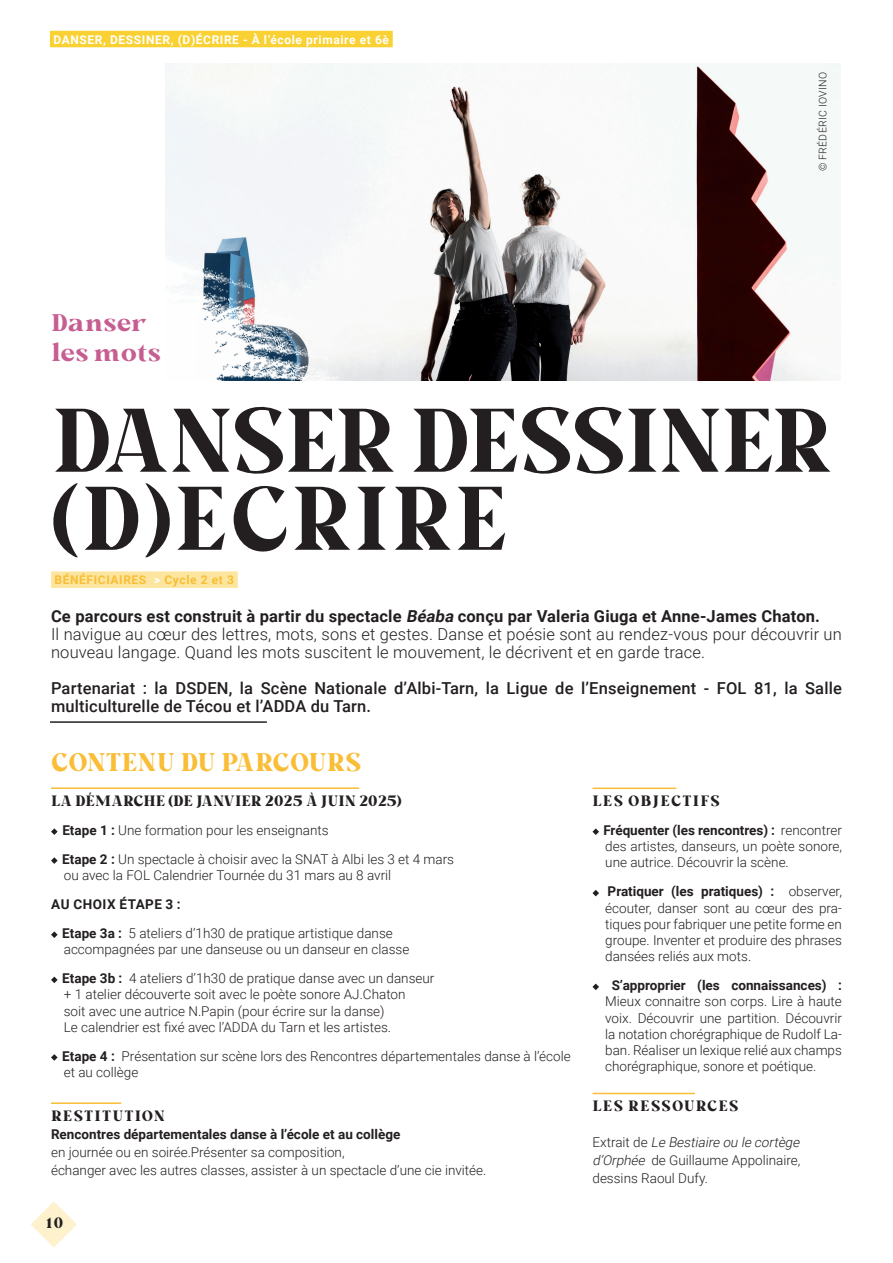
<style>
.page{position:relative;width:893px;height:1263px;background:#fff}
.page>*{position:absolute;margin:0;border:0;box-sizing:border-box;transform-origin:0 0}
.t1{font:600 90px/78px "Milkand Balls";letter-spacing:-.025em;color:#231f20}
.t2{font:700 25.5px "Milkand Balls";letter-spacing:-.005em;color:#f9bd36}
.t3{font:700 24px/30px "Milkand Balls";color:#c65e91}
.t4{font:300 16.5px/18px "Roboto";letter-spacing:.01em;color:#231f20}
.t5{font:500 16.5px/18px "Roboto";letter-spacing:.01em;color:#231f20}
.t6{font:700 15px "Milkand Balls";color:#231f20}
.t7{font:700 15px "Milkand Balls";letter-spacing:.075em;color:#231f20}
.t8{font:700 15px "Milkand Balls";letter-spacing:.07em;color:#231f20}
.t9{font:700 15px "Milkand Balls";letter-spacing:.045em;color:#231f20}
.t10{font:300 13.5px/16.2px "Roboto";color:#231f20}
.t11{font:700 13.5px "Roboto";color:#231f20}
.t12{font:700 12px "Roboto";letter-spacing:.05em;color:#fff}
.t13{font:700 12px "Roboto";letter-spacing:.05em;color:#f9bd36}
.t14{font:300 10.5px "Roboto";letter-spacing:.035em;color:#231f20}
.s1{color:#fff}
.s2{font-weight:700}
.s3{font-weight:700;font-style:italic}
.s4{font-style:italic}
</style>
<div class="page">
<svg style="left:31px;top:1201px;width:46px;height:46px"></svg>
<img style="left:436px;top:64px;width:405px;height:317px">
<img style="left:50px;top:47px;width:386px;height:334px">
<div style="left:50px;top:31px;width:343px;height:16px;background:#fad133"></div>
<hr style="left:50px;top:721px;width:217px;height:2px;background:#231f20">
<div style="left:51px;top:571px;width:187px;height:17px;background:#fce69f"></div>
<hr style="left:51px;top:787px;width:308px;height:2px;background:#f9bd36">
<svg style="left:51px;top:828px;width:7px;height:7px"></svg>
<svg style="left:51px;top:857px;width:7px;height:7px"></svg>
<svg style="left:51px;top:931px;width:7px;height:7px"></svg>
<svg style="left:51px;top:976px;width:7px;height:7px"></svg>
<svg style="left:51px;top:1054px;width:7px;height:7px"></svg>
<hr style="left:592px;top:787px;width:84px;height:2px;background:#f9bd36">
<svg style="left:592px;top:828px;width:7px;height:7px"></svg>
<svg style="left:592px;top:890px;width:7px;height:6px"></svg>
<svg style="left:592px;top:983px;width:7px;height:7px"></svg>
<hr style="left:51px;top:1102px;width:70px;height:2px;background:#f9bd36">
<hr style="left:592px;top:1093px;width:103px;height:1px;background:#f9bd36">
<p class="t12" style="left:53px;top:31px;width:337px">DANSER, DESSINER, (D)ÉCRIRE - À l’école primaire et 6è</p>
<h3 class="t3" style="left:51px;top:306px;width:112px">Danser les mots</h3>
<p class="t14" style="left:815px;top:171px;width:101px;rotate:-90deg">© FRÉDÉRIC IOVINO</p>
<h1 class="t1" style="left:52px;top:396px;width:783px">DANSER DESSINER (D)ECRIRE</h1>
<p class="t13" style="left:55px;top:571px;width:181px">BÉNÉFICIAIRES <span class="s1">&gt;</span> Cycle 2 et 3</p>
<p class="t4" style="left:51px;top:606px;width:792px"><span class="s2">Ce parcours est construit à partir du spectacle</span> <span class="s3">Béaba</span> <span class="s2">conçu par Valeria Giuga et Anne-James Chaton.<br></span>Il navigue au cœur des lettres, mots, sons et gestes. Danse et poésie sont au rendez-vous pour découvrir un nouveau langage. Quand les mots suscitent le mouvement, le décrivent et en garde trace.</p>
<p class="t5" style="left:51px;top:678px;width:792px">Partenariat : la DSDEN, la Scène Nationale d’Albi-Tarn, la Ligue de l’Enseignement - FOL 81, la Salle multiculturelle de Técou et l’ADDA du Tarn.</p>
<h2 class="t2" style="left:51px;top:742px;width:312px">CONTENU DU PARCOURS</h2>
<p class="t6" style="left:51px;top:789px;width:352px">LA DÉMARCHE (DE JANVIER 2025 À JUIN 2025)</p>
<p class="t10" style="left:62px;top:815px;width:393px;line-height:29px"><span class="s2">Etape 1 :</span> Une formation pour les enseignants<br><span class="s2">Etape 2 :</span> Un spectacle à choisir avec la SNAT à Albi les 3 et 4 mars</p>
<p class="t10" style="left:64px;top:867px;width:329px">ou avec la FOL Calendrier Tournée du 31 mars au 8 avril</p>
<p class="t10" style="left:62px;top:889px;width:332px;line-height:29px;text-indent:-11px"><span class="s2">AU CHOIX ÉTAPE 3 :<br>Etape 3a :</span> 5 ateliers d’1h30 de pratique artistique danse</p>
<p class="t10" style="left:62px;top:934px;width:374px;line-height:29px">accompagnées par une danseuse ou un danseur en classe<br><span class="s2">Etape 3b :</span> 4 ateliers d’1h30 de pratique danse avec un danseur</p>
<p class="t10" style="left:64px;top:986px;width:343px">+ 1 atelier découverte soit avec le poète sonore AJ.Chaton soit avec une autrice N.Papin (pour écrire sur la danse)<br>Le calendrier est fixé avec l’ADDA du Tarn et les artistes.</p>
<p class="t10" style="left:62px;top:1047px;width:510px"><span class="s2">Etape 4 :</span> Présentation sur scène lors des Rencontres départementales danse à l’école et au collège</p>
<p class="t7" style="left:51px;top:1104px;width:115px">RESTITUTION</p>
<p class="t11" style="left:51px;top:1125px;width:351px">Rencontres départementales danse à l’école et au collège</p>
<p class="t10" style="left:51px;top:1143px;width:437px;line-height:18px">en journée ou en soirée.Présenter sa composition,<br>échanger avec les autres classes, assister à un spectacle d’une cie invitée.</p>
<p class="t9" style="left:46px;top:1210px;width:18px">10</p>
<p class="t7" style="left:592px;top:789px;width:129px">LES OBJECTIFS</p>
<p class="t10" style="left:603px;top:822px;width:240px;text-align:justify"><span class="s2">Fréquenter (les rencontres) :</span> rencontrer des artistes, danseurs, un poète sonore, une autrice. Découvrir la scène.</p>
<p class="t10" style="left:605px;top:883px;width:238px;text-align:justify"><span class="s2">Pratiquer (les pratiques) :</span> observer, écouter, danser sont au cœur des pra&shy;tiques pour fabriquer une petite forme en groupe. Inventer et produire des phrases dansées reliés aux mots.</p>
<p class="t11" style="left:612px;top:976px;width:232px">S’approprier (les connaissances) :</p>
<p class="t10" style="left:605px;top:993px;width:238px;text-align:justify">Mieux connaitre son corps. Lire à haute voix. Découvrir une partition. Découvrir la notation chorégraphique de Rudolf La&shy;ban. Réaliser un lexique relié aux champs chorégraphique, sonore et poétique.</p>
<p class="t8" style="left:592px;top:1094px;width:148px">LES RESSOURCES</p>
<p class="t10" style="left:592px;top:1133px;width:212px;line-height:18px">E xt r a i t d e <span class="s4">Le Bestiaire ou le cortège d’Orphée</span> de Guillaume Appolinaire, dessins Raoul Dufy.</p>
</div>
